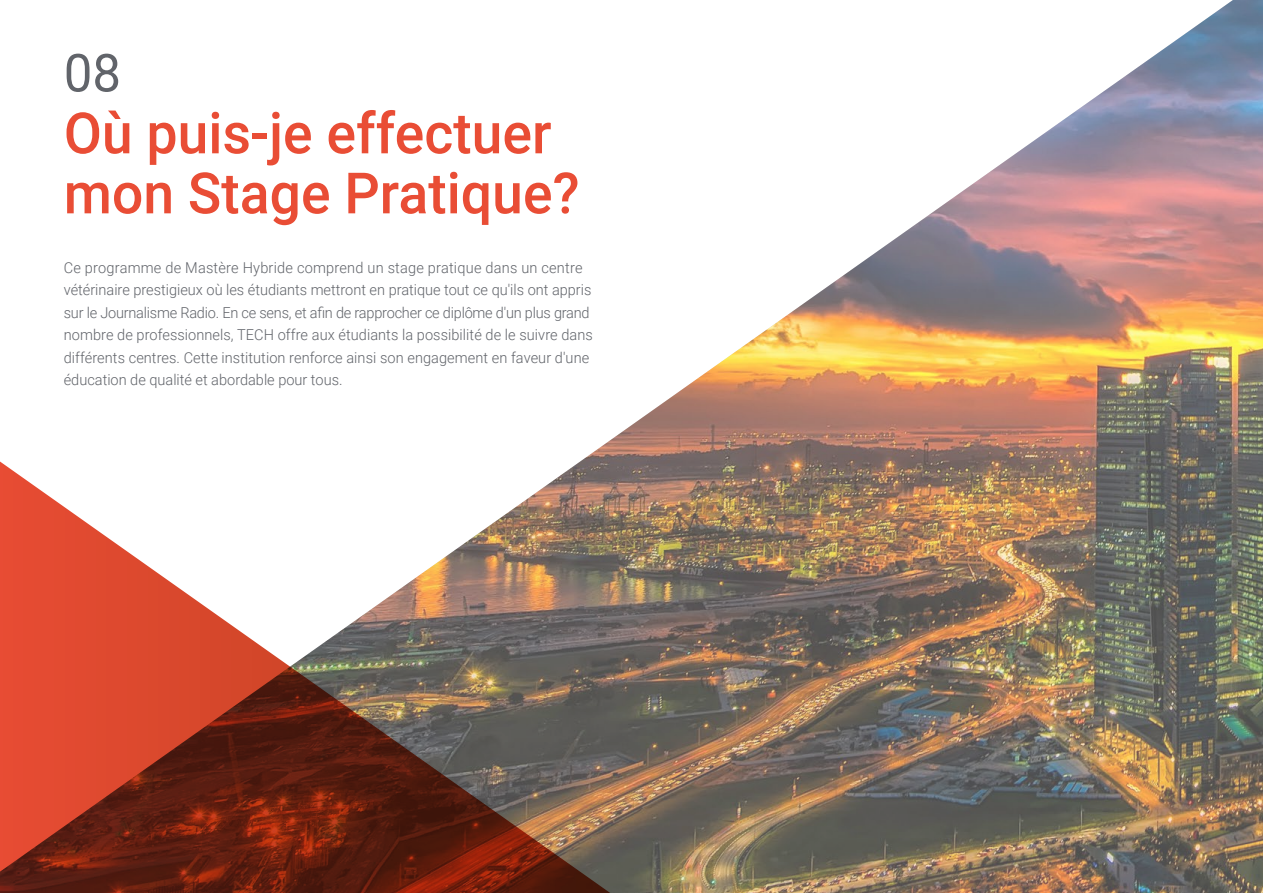
<style>
.page{position:relative;width:1263px;height:893px;background:#fff}
.page>*{position:absolute;margin:0;border:0;box-sizing:border-box;transform-origin:0 0}
.t1{font:500 57px/60px "Roboto";color:#e94d35}
.t2{font:52.5px "Roboto";color:#61646a}
.t3{font:300 15px/22.5px "Roboto";color:#61646a}
</style>
<div class="page">
<img style="left:602px;top:0;width:661px;height:893px">
<svg style="left:0;top:446px;width:640px;height:447px"></svg>
<h2 class="t2" style="left:64px;top:36px;width:59px">08</h2>
<h1 class="t1" style="left:64px;top:101px;width:517px">Où puis-je effectuer mon Stage Pratique?</h1>
<p class="t3" style="left:64px;top:255px;width:531px">Ce programme de Mastère Hybride comprend un stage pratique dans un centre vétérinaire prestigieux où les étudiants mettront en pratique tout ce qu'ils ont appris sur le Journalisme Radio. En ce sens, et afin de rapprocher ce diplôme d'un plus grand nombre de professionnels, TECH offre aux étudiants la possibilité de le suivre dans différents centres. Cette institution renforce ainsi son engagement en faveur d'une éducation de qualité et abordable pour tous.</p>
</div>
